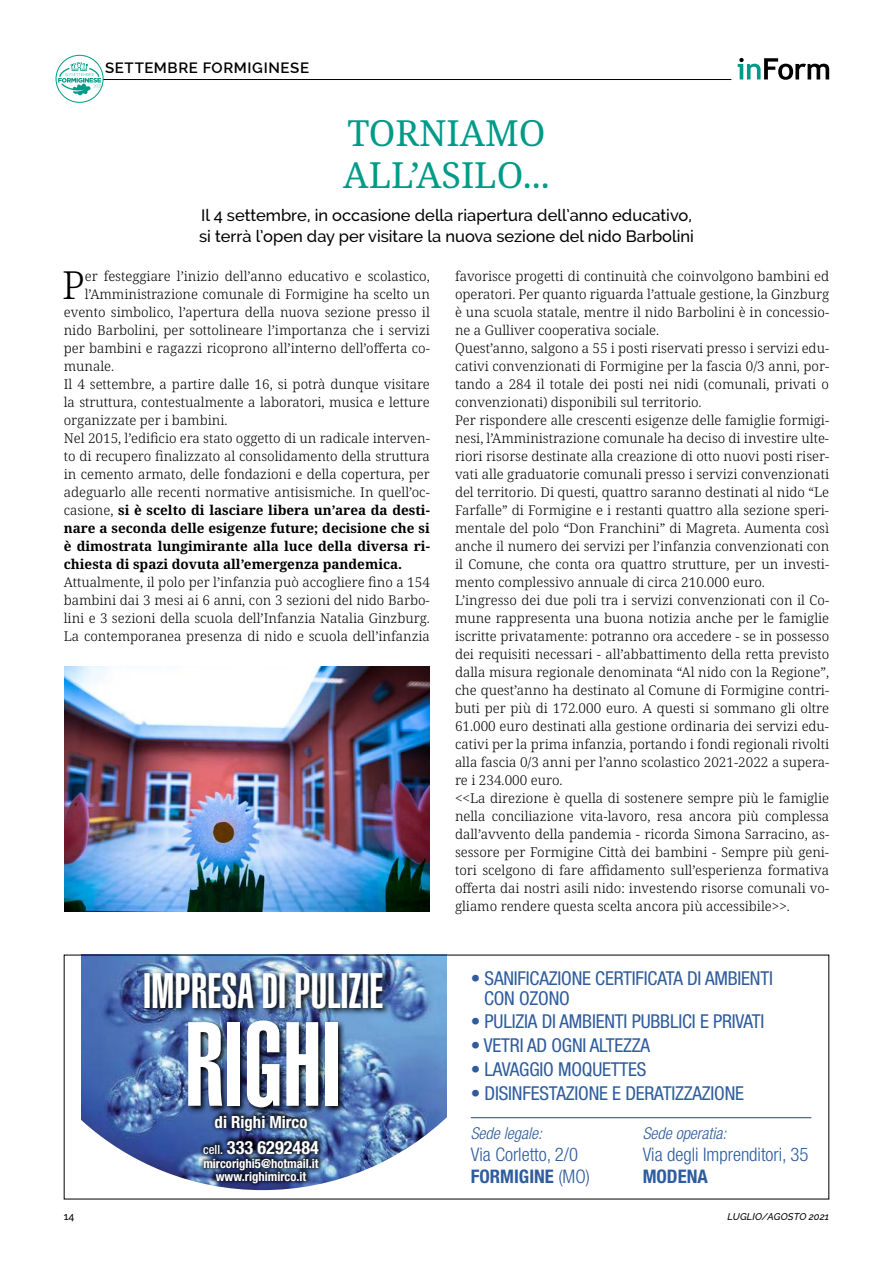
<style>
.page{position:relative;width:893px;height:1263px;background:#fff}
.page>*{position:absolute;margin:0;border:0;box-sizing:border-box;transform-origin:0 0}
.t1{font:900 extra-condensed 117.45px "Helvetica";color:#fff}
.t2{font:900 extra-condensed 48.9px "Helvetica";color:#fff}
.t3{font:300 38.7px "Avrile Serif";color:#000}
.t4{font:36px/42px "Avrile Serif";color:#009b88}
.t5{font:condensed 19.2px/19.2px "Helvetica Neue LT Std";letter-spacing:-.01em;color:#2e5c9e}
.t6{font:300 condensed 18.75px/21.9px "Helvetica Neue LT Std";color:#2e5c9e}
.t7{font:700 condensed 18.75px "Helvetica Neue LT Std";color:#2e5c9e}
.t8{font:700 condensed 18.3px "Helvetica Neue LT Std";color:#fff}
.t9{font:700 condensed 16.8px "Helvetica Neue LT Std";color:#fff}
.t10{font:500 16.5px/21px "Raleway";color:#000}
.t11{font:italic 300 condensed 16.35px "Helvetica Neue LT Std";color:#2e5c9e}
.t12{font:600 15px "Raleway";letter-spacing:.04em;color:#000}
.t13{font:300 13.5px/18px "Avrile Serif";color:#000;text-align:justify}
.t14{font:700 13.5px "Avrile Serif";color:#000}
.t15{font:700 condensed 12.6px/12.6px "Helvetica Neue LT Std";color:#fff;text-align:center}
.t16{font:500 10.5px "Raleway";color:#000}
.t17{font:italic 500 9.75px "Raleway";letter-spacing:.015em;color:#000}
.s1{font-weight:300}
.s2{font-weight:500;font-size:12.6px}
.s3{font-weight:700}
</style>
<div class="page">
<svg style="left:82px;top:957px;width:365px;height:234px"></svg>
<img style="left:142px;top:969px;width:249px;height:147px">
<div style="left:198px;top:1110px;width:126px;height:78px;background:#000;opacity:.75"></div>
<svg style="left:738px;top:58px;width:91px;height:22px"></svg>
<hr style="left:64px;top:79px;width:667px;height:1px;background:#000">
<img style="left:65px;top:666px;width:365px;height:245px">
<svg style="left:56px;top:55px;width:47px;height:47px"></svg>
<div style="left:56px;top:55px;width:48px;height:48px;border:1px solid #009b88;border-radius:50%"></div>
<svg style="left:58px;top:62px;width:43px;height:34px"></svg>
<hr style="left:471px;top:1117px;width:340px;height:1px;background:#25408f">
<p class="t12" style="left:105px;top:59px;width:206px">SETTEMBRE FORMIGINESE</p>
<h3 class="t4" style="left:343px;top:113px;width:208px">TORNIAMO<br>ALL’ASILO...</h3>
<p class="t10" style="left:199px;top:205px;width:496px">Il 4 settembre, in occasione della riapertura dell’anno educativo, si terrà l’open day per visitare la nuova sezione del nido Barbolini</p>
<h3 class="t3" style="left:62px;top:259px;width:24px">P</h3>
<p class="t13" style="left:85px;top:267px;width:347px">er festeggiare l’inizio dell’anno educativo e scolastico,</p>
<p class="t13" style="left:85px;top:285px;width:347px">l’Amministrazione comunale di Formigine ha scelto un</p>
<p class="t13" style="left:64px;top:303px;width:368px">evento simbolico, l’apertura della nuova sezione presso il</p>
<p class="t13" style="left:64px;top:321px;width:368px">nido Barbolini, per sottolineare l’importanza che i servizi</p>
<p class="t13" style="left:64px;top:339px;width:368px">per bambini e ragazzi ricoprono all’interno dell’offerta co-</p>
<p class="t13" style="left:64px;top:357px;width:52px">munale.</p>
<p class="t13" style="left:64px;top:375px;width:368px">Il 4 settembre, a partire dalle 16, si potrà dunque visitare</p>
<p class="t13" style="left:64px;top:393px;width:368px">la struttura, contestualmente a laboratori, musica e letture</p>
<p class="t13" style="left:64px;top:411px;width:165px">organizzate per i bambini.</p>
<p class="t13" style="left:64px;top:429px;width:368px">Nel 2015, l’edificio era stato oggetto di un radicale interven-</p>
<p class="t13" style="left:64px;top:447px;width:368px">to di recupero finalizzato al consolidamento della struttura</p>
<p class="t13" style="left:64px;top:465px;width:368px">in cemento armato, delle fondazioni e della copertura, per</p>
<p class="t13" style="left:64px;top:483px;width:368px">adeguarlo alle recenti normative antisismiche. In quell’oc-</p>
<p class="t14" style="left:64px;top:500px;width:368px"><span class="s1">casione,</span> si è scelto di lasciare libera un’area da desti-</p>
<p class="t14" style="left:64px;top:518px;width:368px">nare a seconda delle esigenze future; decisione che si</p>
<p class="t14" style="left:64px;top:536px;width:368px">è dimostrata lungimirante alla luce della diversa ri-</p>
<p class="t14" style="left:64px;top:554px;width:340px">chiesta di spazi dovuta all’emergenza pandemica.</p>
<p class="t13" style="left:64px;top:573px;width:368px">Attualmente, il polo per l’infanzia può accogliere fino a 154 bambini dai 3 mesi ai 6 anni, con 3 sezioni del nido Barbo&shy;lini e 3 sezioni della scuola dell’Infanzia Natalia Ginzburg.<br>La contemporanea presenza di nido e scuola dell’infanzia</p>
<h2 class="t2" style="left:143px;top:963px;width:242px">IMPRESA DI PULIZIE</h2>
<h1 class="t1" style="left:185px;top:997px;width:158px">RIGHI</h1>
<p class="t9" style="left:215px;top:1111px;width:94px">di Righi Mirco</p>
<h3 class="t8" style="left:203px;top:1136px;width:117px"><span class="s2">cell.</span> 333 6292484</h3>
<p class="t15" style="left:203px;top:1157px;width:117px">mircorighi5@hotmail.it www.righimirco.it</p>
<p class="t13" style="left:455px;top:267px;width:376px;text-align:left">favorisce progetti di continuità che coinvolgono bambini ed operatori. Per quanto riguarda l’attuale gestione, la Ginzburg è una scuola statale, mentre il nido Barbolini è in concessio&shy;ne a Gulliver cooperativa sociale.<br>Quest’anno, salgono a 55 i posti riservati presso i servizi edu&shy;cativi convenzionati di Formigine per la fascia 0/3 anni, por&shy;tando a 284 il totale dei posti nei nidi (comunali, privati o convenzionati) disponibili sul territorio.<br>Per rispondere alle crescenti esigenze delle famiglie formigi&shy;nesi, l’Amministrazione comunale ha deciso di investire ulte&shy;riori risorse destinate alla creazione di otto nuovi posti riser&shy;vati alle graduatorie comunali presso i servizi convenzionati del territorio. Di questi, quattro saranno destinati al nido “Le Farfalle” di Formigine e i restanti quattro alla sezione speri&shy;mentale del polo “Don Franchini” di Magreta. Aumenta così anche il numero dei servizi per l’infanzia convenzionati con il Comune, che conta ora quattro strutture, per un investi&shy;mento complessivo annuale di circa 210.000 euro.<br>L’ingresso dei due poli tra i servizi convenzionati con il Co&shy;mune rappresenta una buona notizia anche per le famiglie iscritte privatamente: potranno ora accedere - se in possesso dei requisiti necessari - all’abbattimento della retta previsto dalla misura regionale denominata “Al nido con la Regione”, che quest’anno ha destinato al Comune di Formigine contri&shy;buti per più di 172.000 euro. A questi si sommano gli oltre 61.000 euro destinati alla gestione ordinaria dei servizi edu&shy;cativi per la prima infanzia, portando i fondi regionali rivolti alla fascia 0/3 anni per l’anno scolastico 2021-2022 a supera&shy;re i 234.000 euro.<br>&lt;&lt;La direzione è quella di sostenere sempre più le famiglie nella conciliazione vita-lavoro, resa ancora più complessa dall’avvento della pandemia - ricorda Simona Sarracino, as&shy;sessore per Formigine Città dei bambini - Sempre più geni&shy;tori scelgono di fare affidamento sull’esperienza formativa offerta dai nostri asili nido: investendo risorse comunali vo&shy;gliamo rendere questa scelta ancora più accessibile&gt;&gt;.</p>
<h3 class="t5" style="left:484px;top:969px;width:290px;text-indent:-13px">• SANIFICAZIONE CERTIFICATA DI AMBIENTI<br>CON OZONO</h3>
<h3 class="t5" style="left:471px;top:1012px;width:295px">• PULIZIA DI AMBIENTI PUBBLICI E PRIVATI</h3>
<h3 class="t5" style="left:471px;top:1036px;width:181px">• VETRI AD OGNI ALTEZZA</h3>
<h3 class="t5" style="left:471px;top:1060px;width:177px">• LAVAGGIO MOQUETTES</h3>
<h3 class="t5" style="left:471px;top:1084px;width:275px">• DISINFESTAZIONE E DERATIZZAZIONE</h3>
<p class="t11" style="left:471px;top:1124px;width:73px">Sede legale:</p>
<h3 class="t6" style="left:471px;top:1143px;width:121px">Via Corletto, 2/0<br><span class="s3">FORMIGINE</span> (MO)</h3>
<p class="t11" style="left:643px;top:1124px;width:85px">Sede operatia:</p>
<h3 class="t6" style="left:643px;top:1143px;width:167px">Via degli Imprenditori, 35</h3>
<h3 class="t7" style="left:643px;top:1165px;width:67px">MODENA</h3>
<p class="t16" style="left:64px;top:1211px;width:12px">14</p>
<p class="t17" style="left:727px;top:1211px;width:103px">LUGLIO/AGOSTO 2021</p>
</div>
